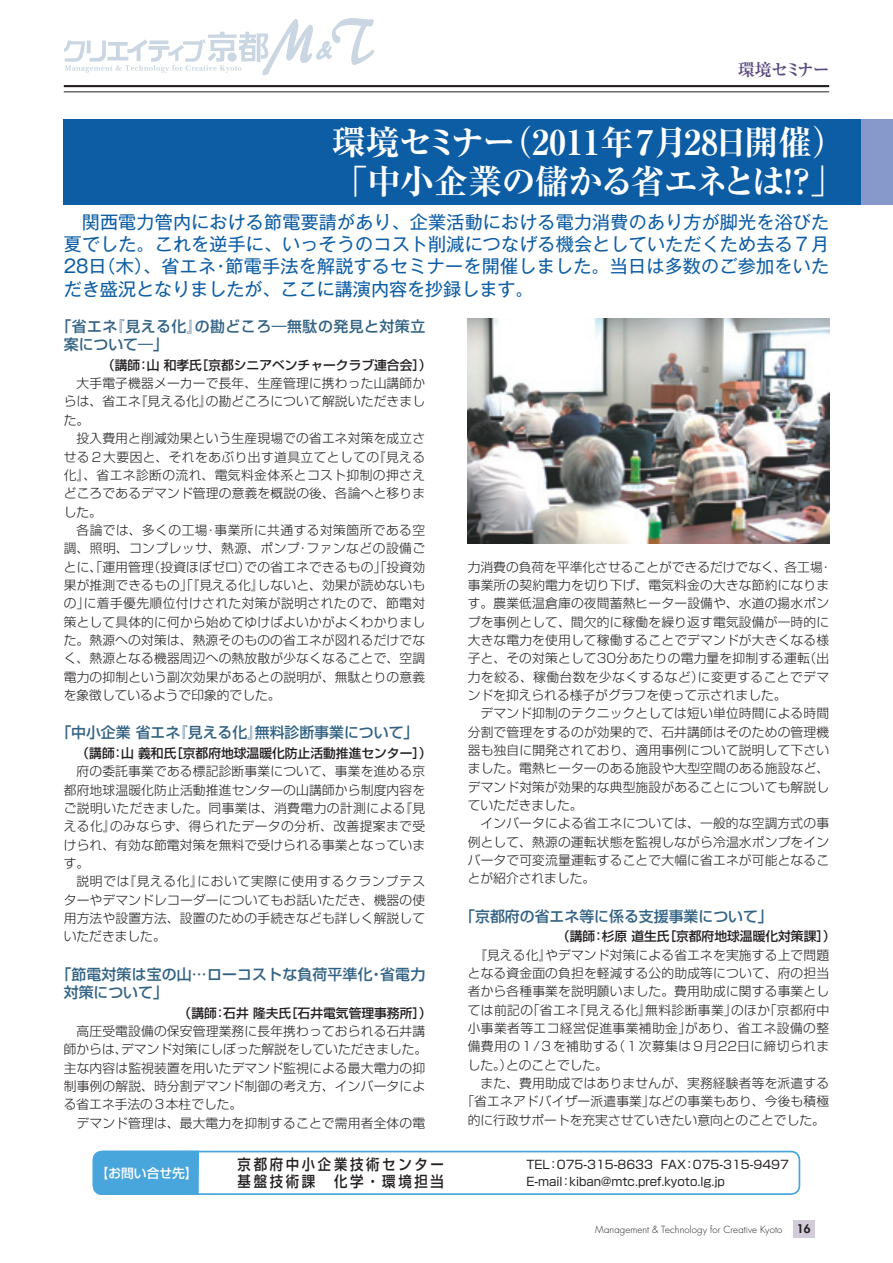
<style>
.page{position:relative;width:893px;height:1263px;background:#fff}
.page>*{position:absolute;margin:0;border:0;box-sizing:border-box;transform-origin:0 0}
.t1{font:34.05px/38.2px "Ryumin Pr 6 Ex Bold 90 pv RKSJ H";letter-spacing:-.035em;color:#fff}
.t2{font:18px/22.4px "Gothic MB101 Pr 6 Regular 90 pv RKSJ H";color:#0d5da5;text-align:justify}
.t3{font:16.95px "Ryumin Pr 6 Bold 90 pv RKSJ H";letter-spacing:-.085em;color:#58477e}
.t4{font:14.85px/18.3px "Shin Go Pr 6 Medium 90 pv RKSJ H";color:#326283}
.t5{font:14.85px/18.3px "Shin Go Pr 6 Medium 90 pv RKSJ H";letter-spacing:.035em;color:#326283}
.t6{font:14.85px/17px "Shin Go Pr 6 Medium 90 pv RKSJ H";letter-spacing:.2em;color:#231f20;scale:.9 1}
.t7{font:12.75px/18.3px "Shin Go Pr 6 Light 90 pv RKSJ H";letter-spacing:.015em;color:#231f20;text-align:justify}
.t8{font:12.75px "Shin Go Pr 6 Medium 90 pv RKSJ H";color:#231f20}
.t9{font:12.75px "Shin Go Pr 6 Medium 90 pv RKSJ H";color:#fff}
.t10{font:11.7px/17px "Shin Go Pr 6 Regular 90 pv RKSJ H";color:#231f20}
.t11{font:300 9.6px "Futura";letter-spacing:.01em;color:#231f20}
.s1{font-weight:800;font-size:11.7px}
</style>
<div class="page">
<div style="left:793px;top:1220px;width:21px;height:17px;background:#d2cbd9"></div>
<svg style="left:64px;top:18px;width:310px;height:58px"></svg>
<hr style="left:64px;top:92px;width:765px;height:1px;background:#231f20">
<hr style="left:64px;top:85px;width:765px;height:2px;background:#231f20">
<div style="left:93px;top:1151px;width:707px;height:44px;border:2px solid #48a6dc;border-radius:9px"></div>
<div style="left:92px;top:1150px;width:108px;height:45px;background:#48a6dc"></div>
<div style="left:64px;top:119px;width:829px;height:85px;background:#0d5da5"></div>
<div style="left:861px;top:119px;width:32px;height:85px;background:#8799ca"></div>
<img style="left:468px;top:319px;width:361px;height:224px">
<h3 class="t3" style="left:738px;top:63px;width:93px">環境セミナー</h3>
<h1 class="t1" style="left:332px;top:128px;width:516px">環境セミナー（2011年７月28日開催）「中小企業の儲かる省エネとは!?」</h1>
<h2 class="t2" style="left:64px;top:213px;width:767px;text-indent:18px">関西電力管内における節電要請があり、企業活動における電力消費のあり方が脚光を浴びた夏でした。これを逆手に、いっそうのコスト削減につなげる機会としていただくため去る７月28日（木）、省エネ・節電手法を解説するセミナーを開催しました。当日は多数のご参加をいただき盛況となりましたが、ここに講演内容を抄録します。</h2>
<p class="t5" style="left:64px;top:319px;width:363px;text-indent:-7px">「省エネ『見える化』の勘どころ―無駄の発見と対策立案について―」</p>
<p class="t8" style="left:102px;top:360px;width:331px">（講師：山 和孝氏［京都シニアベンチャークラブ連合会］）</p>
<p class="t7" style="left:64px;top:376px;width:363px;text-indent:13px">大手電子機器メーカーで長年、生産管理に携わった山講師からは、省エネ『見える化』の勘どころについて解説いただきました。</p>
<p class="t7" style="left:64px;top:431px;width:363px;text-indent:13px">投入費用と削減効果という生産現場での省エネ対策を成立させる２大要因と、それをあぶり出す道具立てとしての『見える化』、省エネ診断の流れ、電気料金体系とコスト抑制の押さえどころであるデマンド管理の意義を概説の後、各論へと移りました。</p>
<p class="t7" style="left:64px;top:523px;width:363px;text-indent:13px">各論では、多くの工場・事業所に共通する対策箇所である空調、照明、コンプレッサ、熱源、ポンプ・ファンなどの設備ごとに、「運用管理（投資ほぼゼロ）での省エネできるもの」「投資効果が推測できるもの」「『見える化』しないと、効果が読めないもの」に着手優先順位付けされた対策が説明されたので、節電対策として具体的に何から始めてゆけばよいかがよくわかりました。熱源への対策は、熱源そのものの省エネが図れるだけでなく、熱源となる機器周辺への熱放散が少なくなることで、空調電力の抑制という副次効果があるとの説明が、無駄とりの意義を象徴しているようで印象的でした。</p>
<p class="t4" style="left:56px;top:726px;width:364px">「中小企業 省エネ『見える化』無料診断事業について」</p>
<p class="t8" style="left:77px;top:748px;width:357px">（講師：山 義和氏［京都府地球温暖化防止活動推進センター］）</p>
<p class="t7" style="left:64px;top:764px;width:363px;text-indent:13px">府の委託事業である標記診断事業について、事業を進める京都府地球温暖化防止活動推進センターの山講師から制度内容をご説明いただきました。同事業は、消費電力の計測による『見える化』のみならず、得られたデータの分析、改善提案まで受けられ、有効な節電対策を無料で受けられる事業となっています。</p>
<p class="t7" style="left:64px;top:874px;width:363px;text-indent:13px">説明では『見える化』において実際に使用するクランプテスターやデマンドレコーダーについてもお話いただき、機器の使用方法や設置方法、設置のための手続きなども詳しく解説していただきました。</p>
<p class="t4" style="left:64px;top:967px;width:363px;text-indent:-7px">「節電対策は宝の山…ローコストな負荷平準化・省電力対策について」</p>
<p class="t8" style="left:179px;top:1008px;width:254px">（講師：石井 隆夫氏［石井電気管理事務所］）</p>
<p class="t7" style="left:64px;top:1024px;width:365px;text-align:left;text-indent:13px">高圧受電設備の保安管理業務に長年携わっておられる石井講師からは、デマンド対策にしぼった解説をしていただきました。主な内容は監視装置を用いたデマンド監視による最大電力の抑制事例の解説、時分割デマンド制御の考え方、インバータによる省エネ手法の３本柱でした。</p>
<p class="t7" style="left:77px;top:1115px;width:350px">デマンド管理は、最大電力を抑制することで需用者全体の電</p>
<p class="t7" style="left:468px;top:559px;width:366px;text-align:left">力消費の負荷を平準化させることができるだけでなく、各工場・事業所の契約電力を切り下げ、電気料金の大きな節約になります。農業低温倉庫の夜間蓄熱ヒーター設備や、水道の揚水ポンプを事例として、間欠的に稼働を繰り返す電気設備が一時的に大きな電力を使用して稼働することでデマンドが大きくなる様子と、その対策として30分あたりの電力量を抑制する運転（出力を絞る、稼働台数を少なくするなど）に変更することでデマンドを抑えられる様子がグラフを使って示されました。</p>
<p class="t7" style="left:468px;top:706px;width:363px;text-indent:13px">デマンド抑制のテクニックとしては短い単位時間による時間分割で管理をするのが効果的で、石井講師はそのための管理機器も独自に開発されており、適用事例について説明して下さいました。電熱ヒーターのある施設や大型空間のある施設など、デマンド対策が効果的な典型施設があることについても解説していただきました。</p>
<p class="t7" style="left:468px;top:816px;width:363px;text-indent:13px">インバータによる省エネについては、一般的な空調方式の事例として、熱源の運転状態を監視しながら冷温水ポンプをインバータで可変流量運転することで大幅に省エネが可能となることが紹介されました。</p>
<p class="t4" style="left:460px;top:909px;width:314px">「京都府の省エネ等に係る支援事業について」</p>
<p class="t8" style="left:557px;top:932px;width:280px">（講師：杉原 道生氏［京都府地球温暖化対策課］）</p>
<p class="t7" style="left:468px;top:947px;width:363px;text-indent:6px">『見える化』やデマンド対策による省エネを実施する上で問題となる資金面の負担を軽減する公的助成等について、府の担当者から各種事業を説明願いました。費用助成に関する事業としては前記の「省エネ『見える化』無料診断事業」のほか「京都府中小事業者等エコ経営促進事業補助金」があり、省エネ設備の整備費用の１/３を補助する（１次募集は９月22日に締切られました。）とのことでした。</p>
<p class="t7" style="left:480px;top:1076px;width:350px">また、費用助成ではありませんが、実務経験者等を派遣する</p>
<p class="t7" style="left:461px;top:1094px;width:369px">「省エネアドバイザー派遣事業」などの事業もあり、今後も積極</p>
<p class="t7" style="left:468px;top:1112px;width:359px">的に行政サポートを充実させていきたい意向とのことでした。</p>
<p class="t9" style="left:96px;top:1168px;width:104px">【お問い合せ先】</p>
<p class="t6" style="left:238px;top:1158px;width:231px">京都府中小企業技術センター基盤技術課　化学・環境担当</p>
<p class="t10" style="left:526px;top:1157px;width:264px">TEL：075-315-8633 FAX：075-315-9497<br>E-mail：kiban@mtc.pref.kyoto.lg.jp</p>
<p class="t11" style="left:595px;top:1225px;width:217px">Management &amp; Technology for Creative Kyoto <span class="s1">16</span></p>
</div>
